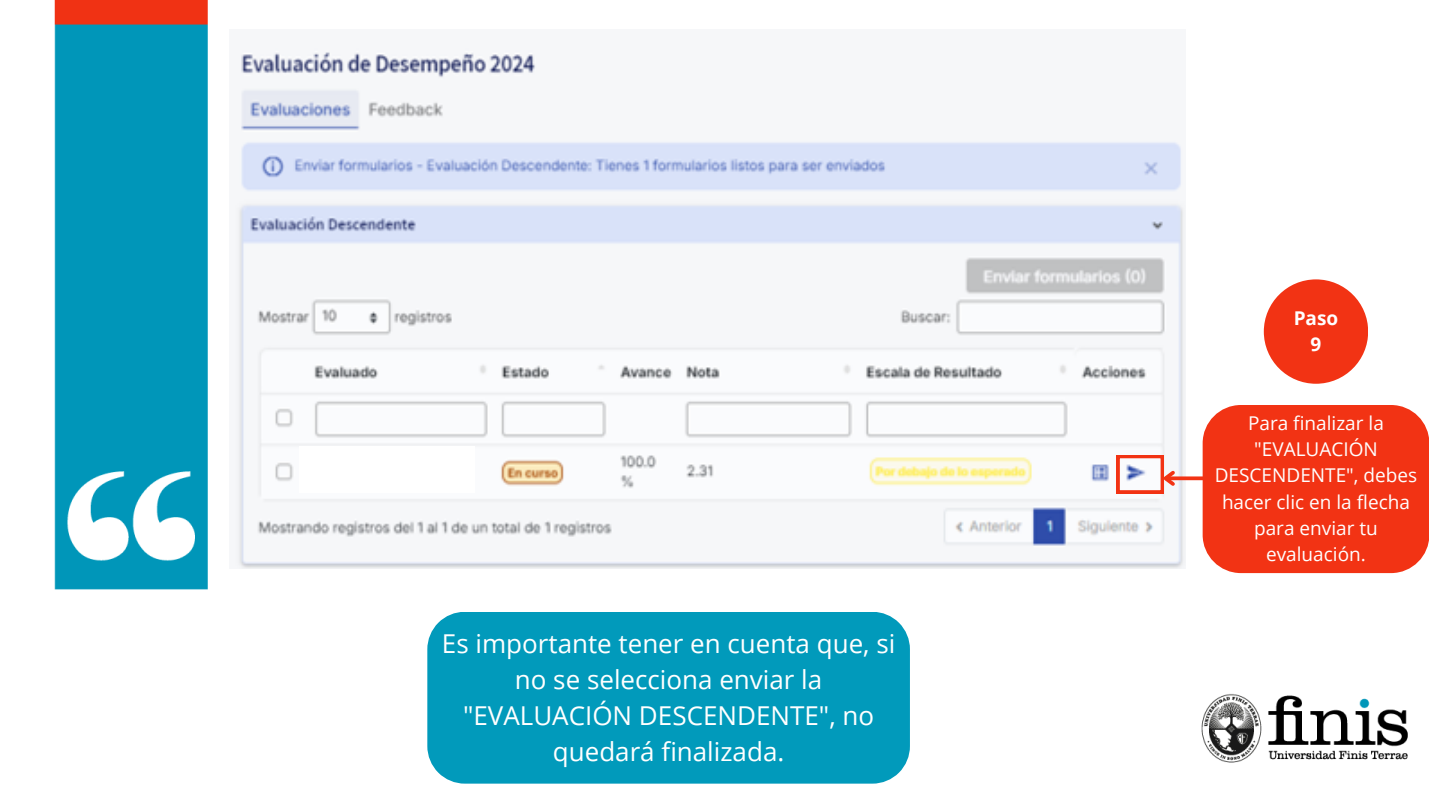
<style>
.page{position:relative;width:1440px;height:810px;background:#fff}
.page>*{position:absolute;margin:0;border:0;box-sizing:border-box;transform-origin:0 0}
.t1{font:26px/36px "Open Sans";color:#fff;text-align:center}
.t2{font:19px/26.2px "Open Sans";color:#fff;text-align:center}
.t3{font:700 19px/26.2px "Open Sans";color:#fff;text-align:center}
</style>
<div class="page">
<img style="left:54px;top:0;width:1375px;height:763px">
<img style="left:229px;top:30px;width:957px;height:538px">
<div style="left:1264px;top:279px;width:104px;height:105px;background:#f23314;border-radius:50%"></div>
<svg style="left:1178px;top:476px;width:25px;height:4px"></svg>
<div style="left:1203px;top:405px;width:226px;height:168px;background:#f23314;border-radius:38px"></div>
<svg style="left:1117px;top:455px;width:61px;height:38px"></svg>
<div style="left:427px;top:612px;width:483px;height:172px;background:#019abb"></div>
<div style="left:299px;top:446px;width:176px;height:47px;background:#fff"></div>
<p class="t1" style="left:442px;top:625px;width:455px">Es importante tener en cuenta que, si no se selecciona enviar la "EVALUACIÓN DESCENDENTE", no quedará finalizada.</p>
<p class="t3" style="left:1294px;top:305px;width:46px">Paso<br>9</p>
<h2 class="t2" style="left:1215px;top:409px;width:204px">Para finalizar la "EVALUACIÓN<br>DESCENDENTE", debes hacer clic en la flecha para enviar tu evaluación.</h2>
</div>
